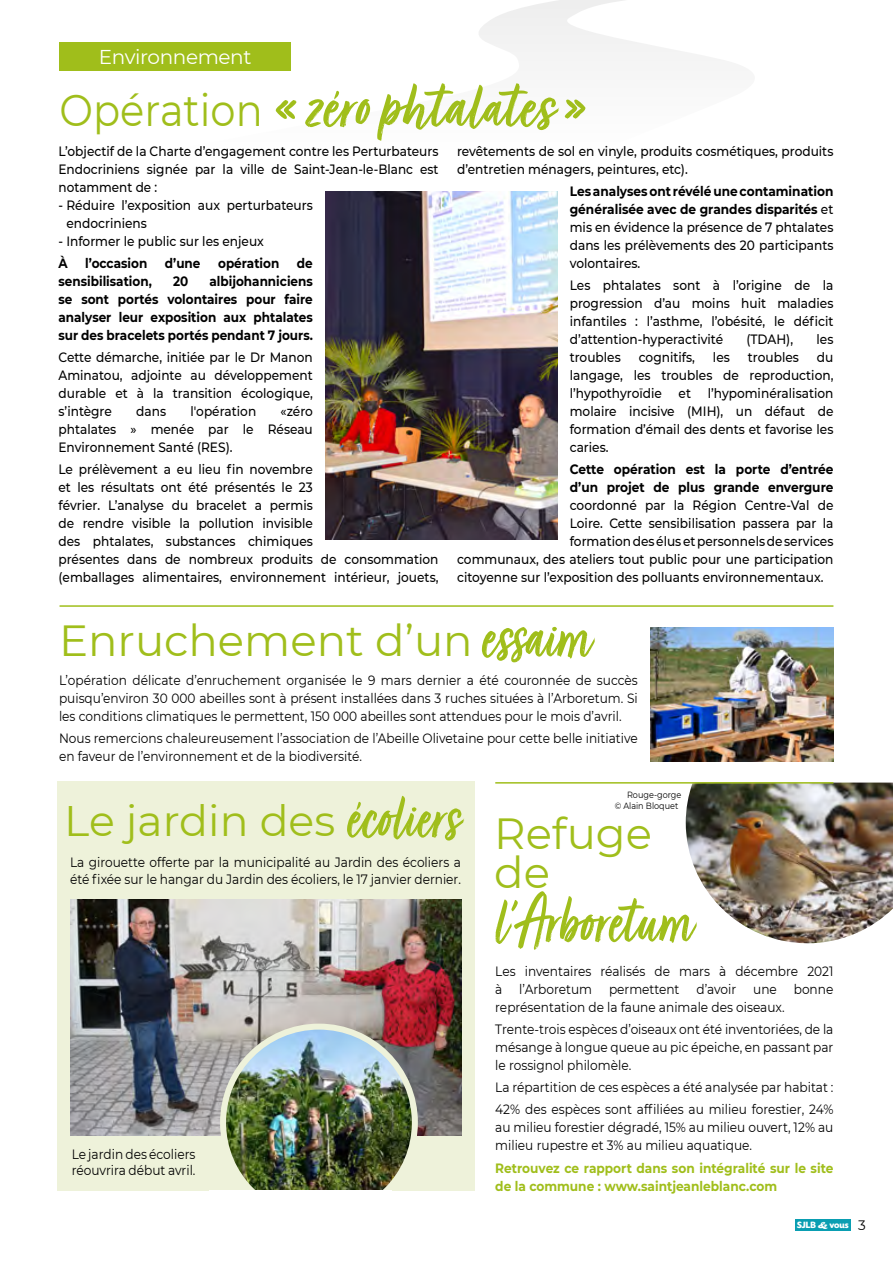
<style>
.page{position:relative;width:893px;height:1263px;background:#fff}
.page>*{position:absolute;margin:0;border:0;box-sizing:border-box;transform-origin:0 0}
.t1{font:75px "Turbinado Bold Pro";color:#a0be1b;scale:.8 1}
.t2{font:74.4px "Turbinado Bold Pro";color:#a0be1b;scale:.9 1}
.t3{font:43.5px/39px "Montserrat";color:#a0be1b}
.t4{font:42.6px "Montserrat";color:#a0be1b}
.t5{font:19.95px "Montserrat";letter-spacing:-.02em;color:#fff}
.t6{font:500 13.5px/18px "Montserrat";color:#000;text-align:justify;scale:.9 1}
.t7{font:13.5px/18px "Montserrat";color:#000;scale:.9 1}
.t8{font:700 13.5px/18px "Montserrat";color:#000;text-align:justify;scale:.89 1}
.t9{font:700 13.5px/18px "Montserrat";color:#a0be1b;scale:.9 1}
.t10{font:700 13.5px/18px "Montserrat";color:#000;scale:.9 1}
.t11{font:700 9.6px "Today SHOP";color:#fff}
.t12{font:9px/10.8px "Montserrat";color:#000;scale:.9 1}
.s1{font-family:"Montserrat";font-size:44.4px}
.s2{font-weight:700}
.s3{font-family:"Turbinado Bold Pro";font-size:75px}
.s4{font-family:"Turbinado Bold Pro";font-size:73.5px}
.s5{font-family:"Sarina";font-weight:400;font-size:9px}
.s6{font-family:"Montserrat";font-weight:400;font-size:13.65px;color:#000}
</style>
<div class="page">
<div style="left:57px;top:781px;width:418px;height:410px;background:#eef2da"></div>
<svg style="left:183px;top:0;width:541px;height:61px"></svg>
<img style="left:326px;top:191px;width:231px;height:349px">
<div style="left:60px;top:43px;width:231px;height:28px;background:#a0be1b"></div>
<img style="left:651px;top:627px;width:182px;height:134px">
<img style="left:686px;top:782px;width:207px;height:161px">
<hr style="left:495px;top:782px;width:338px;height:2px;background:#a0be1b">
<hr style="left:60px;top:605px;width:773px;height:2px;background:#a0be1b">
<img style="left:70px;top:900px;width:391px;height:235px">
<img style="left:223px;top:1026px;width:192px;height:165px">
<div style="left:220px;top:1023px;width:198px;height:198px;border:6px solid #eef2da;border-radius:50%"></div>
<div style="left:210px;top:1191px;width:182px;height:33px;background:#fff"></div>
<div style="left:795px;top:1220px;width:55px;height:11px;background:#0a9eb2"></div>
<h3 class="t5" style="left:99px;top:43px;width:154px">Environnement</h3>
<h2 class="t2" style="left:60px;top:66px;width:587px"><span class="s1">Opération</span> « zéro phtalates »</h2>
<p class="t6" style="left:58px;top:141px;width:424px">L’objectif de la Charte d’engagement contre les Perturbateurs Endocriniens signée par la ville de Saint-Jean-le-Blanc est notamment de :</p>
<p class="t6" style="left:66px;top:195px;width:275px;text-indent:-8px">- Réduire l’exposition aux perturbateurs endocriniens</p>
<p class="t6" style="left:58px;top:231px;width:230px">- Informer le public sur les enjeux</p>
<p class="t8" style="left:58px;top:253px;width:12px">À</p>
<p class="t8" style="left:85px;top:253px;width:71px">l’occasion</p>
<p class="t8" style="left:165px;top:253px;width:42px">d’une</p>
<p class="t8" style="left:218px;top:253px;width:70px">opération</p>
<p class="t8" style="left:297px;top:253px;width:19px">de</p>
<p class="t8" style="left:58px;top:271px;width:106px">sensibilisation,</p>
<p class="t8" style="left:173px;top:271px;width:19px">20</p>
<p class="t6" style="left:457px;top:141px;width:420px">revêtements de sol en vinyle, produits cosmétiques, produits d’entretien ménagers, peintures, etc).</p>
<p class="t6" style="left:570px;top:181px;width:294px"><span class="s2">Les analyses ont révélé une contamination généralisée avec de grandes disparités</span> et mis en évidence la présence de 7 phtalates dans les prélèvements des 20 participants volontaires.</p>
<p class="t6" style="left:570px;top:276px;width:294px">Les phtalates sont à l’origine de la progression d’au moins huit maladies infantiles : l’asthme, l’obésité, le déficit d’attention-hyperactivité</p>
<p class="t8" style="left:58px;top:271px;width:287px;text-indent:151px">albijohanniciens se sont portés volontaires pour faire analyser leur exposition aux phtalates sur des bracelets portés pendant 7 jours.</p>
<p class="t6" style="left:58px;top:348px;width:284px">Cette démarche, initiée par le Dr Manon Aminatou, adjointe au développement durable et à la transition écologique, s’intègre</p>
<p class="t6" style="left:746px;top:330px;width:53px">(TDAH),</p>
<p class="t6" style="left:816px;top:330px;width:20px">les</p>
<p class="t6" style="left:570px;top:348px;width:58px">troubles</p>
<p class="t6" style="left:639px;top:348px;width:64px">cognitifs,</p>
<p class="t6" style="left:713px;top:348px;width:20px">les</p>
<p class="t6" style="left:748px;top:348px;width:58px">troubles</p>
<p class="t6" style="left:570px;top:348px;width:294px;text-indent:247px">du langage, les troubles de reproduction, l’hypothyroïdie et l’hypominéralisation molaire incisive (MIH), un défaut de formation d’émail des dents et favorise les caries.</p>
<p class="t10" style="left:570px;top:460px;width:294px">Cette opération est la porte d’entrée d’un projet de plus grande envergure</p>
<p class="t6" style="left:570px;top:496px;width:294px">coordonné par la Région Centre-Val de</p>
<p class="t6" style="left:570px;top:514px;width:294px">Loire. Cette sensibilisation passera par la</p>
<p class="t6" style="left:570px;top:532px;width:294px">formation des élus et personnels de services</p>
<p class="t6" style="left:457px;top:550px;width:420px">communaux, des ateliers tout public pour une participation</p>
<p class="t6" style="left:457px;top:568px;width:409px">citoyenne sur l’exposition des polluants environnementaux.</p>
<p class="t6" style="left:136px;top:402px;width:35px">dans</p>
<p class="t6" style="left:190px;top:402px;width:75px">l'opération</p>
<p class="t6" style="left:58px;top:402px;width:284px;text-indent:222px">«zéro phtalates » menée par le Réseau Environnement Santé (RES).</p>
<p class="t6" style="left:58px;top:460px;width:424px;text-align:left">Le prélèvement a eu lieu fin novembre<br>et les résultats ont été présentés le 23<br>février. L’analyse du bracelet a permis<br>de rendre visible la pollution invisible<br>des phtalates, substances chimiques<br>présentes dans de nombreux produits de consommation (emballages alimentaires, environnement intérieur, jouets,</p>
<h3 class="t3" style="left:59px;top:620px;width:533px">Enruchement d’un <span class="s3">essaim</span></h3>
<p class="t7" style="left:59px;top:671px;width:645px;text-align:justify">L’opération délicate d’enruchement organisée le 9 mars dernier a été couronnée de succès puisqu’environ 30 000 abeilles sont à présent installées dans 3 ruches situées à l’Arboretum. Si les conditions climatiques le permettent, 150 000 abeilles sont attendues pour le mois d’avril.</p>
<p class="t7" style="left:59px;top:729px;width:645px">Nous remercions chaleureusement l’association de l’Abeille Olivetaine pour cette belle initiative en faveur de l’environnement et de la biodiversité.</p>
<h3 class="t4" style="left:64px;top:791px;width:394px">Le jardin des <span class="s4">écoliers</span></h3>
<p class="t12" style="left:615px;top:789px;width:76px;text-indent:12px">Rouge-gorge © Alain Bloquet</p>
<p class="t7" style="left:70px;top:854px;width:436px;line-height:16.5px">La girouette offerte par la municipalité au Jardin des écoliers a été fixée sur le hangar du Jardin des écoliers, le 17 janvier dernier.</p>
<h3 class="t3" style="left:494px;top:812px;width:159px">Refuge de</h3>
<h1 class="t1" style="left:494px;top:881px;width:250px">l’Arboretum</h1>
<p class="t7" style="left:72px;top:1145px;width:139px;line-height:16.5px">Le jardin des écoliers réouvrira début avril.</p>
<p class="t7" style="left:495px;top:961px;width:377px;text-align:justify">Les inventaires réalisés de mars à décembre 2021 à l’Arboretum permettent d’avoir une bonne représentation de la faune animale des oiseaux.</p>
<p class="t7" style="left:495px;top:1019px;width:377px;text-align:justify">Trente-trois espèces d’oiseaux ont été inventoriées, de la mésange à longue queue au pic épeiche, en passant par le rossignol philomèle.</p>
<p class="t7" style="left:495px;top:1076px;width:377px;line-height:22.2px">La répartition de ces espèces a été analysée par habitat :<br>42% des espèces sont affiliées au milieu forestier, 24%</p>
<p class="t7" style="left:495px;top:1118px;width:377px">au milieu forestier dégradé, 15% au milieu ouvert, 12% au milieu rupestre et 3% au milieu aquatique.</p>
<p class="t9" style="left:495px;top:1158px;width:377px">Retrouvez ce rapport dans son intégralité sur le site de la commune : www.saintjeanleblanc.com</p>
<p class="t11" style="left:797px;top:1220px;width:70px">SJLB <span class="s5">&amp;</span> vous <span class="s6">3</span></p>
</div>
